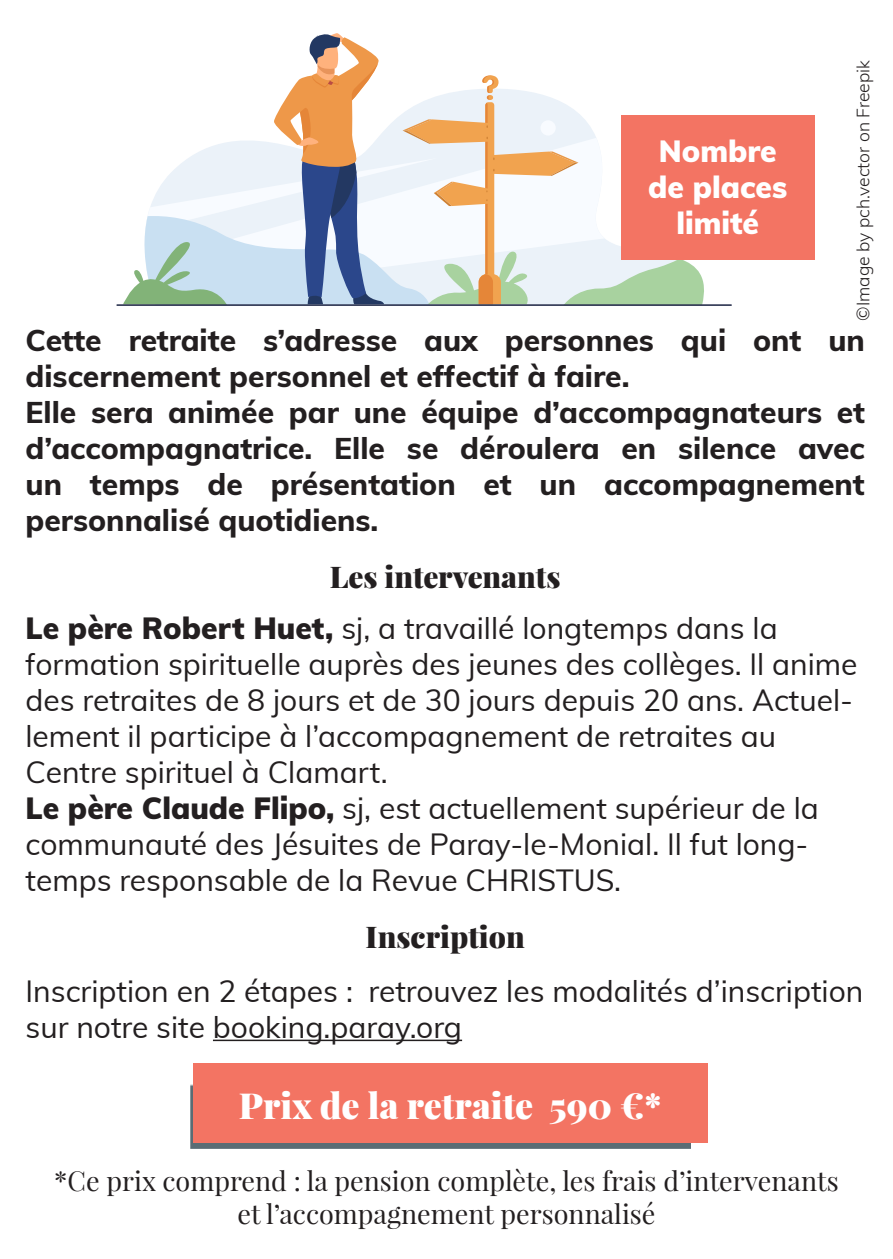
<style>
.page{position:relative;width:893px;height:1259px;background:#fff}
.page>*{position:absolute;margin:0;border:0;box-sizing:border-box;transform-origin:0 0}
.t1{font:900 36px "Playfair Display";color:#fff}
.t2{font:30px/36px "Muli";color:#231f20}
.t3{font:800 30px/36px "Muli";color:#231f20}
.t4{font:900 30px "Playfair Display";color:#231f20}
.t5{font:900 30px/36px "Muli";color:#fff;text-align:center}
.t6{font:27px/32.4px "Playfair Display";color:#231f20;text-align:center}
.t7{font:300 17.4px "Muli";color:#231f20}
.s1{font-weight:900}
</style>
<div class="page">
<svg style="left:123px;top:33px;width:586px;height:271px"></svg>
<hr style="left:116px;top:304px;width:616px;height:2px;background:#2e3552">
<hr style="left:213px;top:1039px;width:249px;height:2px;background:#231f20">
<div style="left:621px;top:115px;width:194px;height:144px;background:#f37463"></div>
<div style="left:190px;top:1084px;width:501px;height:65px;background:#5a6c74"></div>
<div style="left:193px;top:1063px;width:515px;height:80px;background:#f37463"></div>
<p class="t5" style="left:648px;top:132px;width:141px">Nombre de places limité</p>
<p class="t7" style="left:851px;top:321px;width:262px;rotate:-90deg">©Image by pch.vector on Freepik</p>
<p class="t3" style="left:26px;top:321px;width:841px">Cette retraite s’adresse aux personnes qui ont un discernement personnel et effectif à faire.</p>
<p class="t3" style="left:26px;top:393px;width:841px;text-align:justify">Elle sera animée par une équipe d’accompagnateurs et d’accompagnatrice. Elle se déroulera en silence avec un temps de présentation et un accompagnement personnalisé quotidiens.</p>
<p class="t4" style="left:330px;top:557px;width:232px">Les intervenants</p>
<p class="t2" style="left:26px;top:609px;width:834px"><span class="s1">Le père Robert Huet,</span> sj, a travaillé longtemps dans la formation spirituelle auprès des jeunes des collèges. Il anime des retraites de 8 jours et de 30 jours depuis 20 ans. Actuel&shy;lement il participe à l’accompagnement de retraites au Centre spirituel à Clamart.</p>
<p class="t2" style="left:26px;top:789px;width:795px"><span class="s1">Le père Claude Flipo,</span> sj, est actuellement supérieur de la communauté des Jésuites de Paray-le-Monial. Il fut long&shy;temps responsable de la Revue CHRISTUS.</p>
<p class="t4" style="left:366px;top:917px;width:161px">Inscription</p>
<p class="t2" style="left:26px;top:972px;width:839px">Inscription en 2 étapes : retrouvez les modalités d’inscription sur notre site booking.paray.org</p>
<p class="t1" style="left:239px;top:1082px;width:424px">Prix de la retraite 590 €*</p>
<p class="t6" style="left:54px;top:1164px;width:786px">*Ce prix comprend : la pension complète, les frais d’intervenants et l’accompagnement personnalisé</p>
</div>
